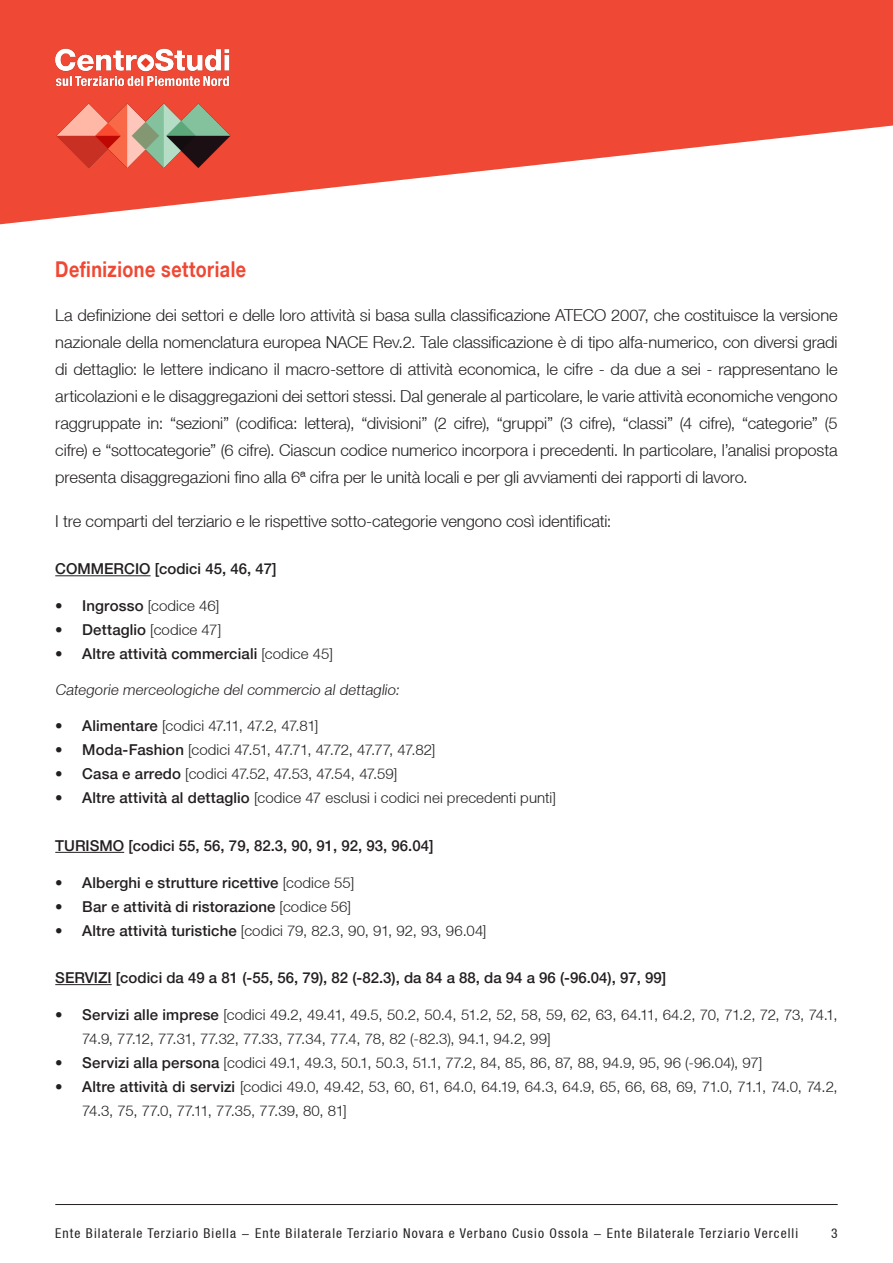
<style>
.page{position:relative;width:893px;height:1263px;background:#fff}
.page>*{position:absolute;margin:0;border:0;box-sizing:border-box;transform-origin:0 0}
.t1{font:700 21.75px "Helvetica Neue LT";letter-spacing:.025em;color:#ef4834;scale:.83 1}
.t2{font:300 16.5px/27px "Helvetica Neue LT";letter-spacing:-.005em;color:#231f20;text-align:justify}
.t3{font:300 15px/24px "Helvetica Neue LT";letter-spacing:.005em;color:#231f20}
.Testo{font:500 15px "Helvetica Neue LT";letter-spacing:.005em;color:#231f20}
.t4{font:300 15px "Helvetica Neue LT";letter-spacing:-.035em;color:#231f20}
.t5{font:300 15px "Helvetica Neue LT";letter-spacing:-.015em;color:#231f20}
.t6{font:condensed 13.5px "Helvetica Neue LT";letter-spacing:.08em;color:#231f20}
.s1{font-weight:500}
.s2{font-weight:300}
</style>
<div class="page">
<svg style="left:0;top:0;width:893px;height:224px;fill:#ef4834"></svg>
<img style="left:34px;top:26px;width:214px;height:81px">
<img style="left:56px;top:101px;width:174px;height:69px">
<hr style="left:55px;top:1204px;width:783px;height:1px;background:#231f20">
<hr style="left:55px;top:575px;width:96px;height:1px;background:#231f20">
<hr style="left:55px;top:852px;width:69px;height:1px;background:#231f20">
<hr style="left:55px;top:984px;width:57px;height:1px;background:#231f20">
<p class="t1" style="left:55px;top:256px;width:232px">Definizione settoriale</p>
<p class="t2" style="left:55px;top:301px;width:784px">La definizione dei settori e delle loro attività si basa sulla classificazione ATECO 2007, che costituisce la versione nazionale della nomenclatura europea NACE Rev.2. Tale classificazione è di tipo alfa-numerico, con diversi gradi di dettaglio: le lettere indicano il macro-settore di attività economica, le cifre - da due a sei - rappresentano le articolazioni e le disaggregazioni dei settori stessi. Dal generale al particolare, le varie attività economiche vengono raggruppate in: “sezioni” (codifica: lettera), “divisioni” (2 cifre), “gruppi” (3 cifre), “classi” (4 cifre), “categorie” (5 cifre) e “sottocategorie” (6 cifre). Ciascun codice numerico incorpora i precedenti. In particolare, l’analisi proposta presenta disaggregazioni fino alla 6ª cifra per le unità locali e per gli avviamenti dei rapporti di lavoro.</p>
<p class="t2" style="left:55px;top:507px;width:558px">I tre comparti del terziario e le rispettive sotto-categorie vengono così identificati:</p>
<p class="Testo" style="left:55px;top:560px;width:223px">COMMERCIO [codici 45, 46, 47]</p>
<p class="t3" style="left:55px;top:593px;width:166px"><span class="s1">• Ingrosso</span> [codice 46]</p>
<p class="Testo" style="left:55px;top:621px;width:168px">• Dettaglio <span class="s2">[codice 47]</span></p>
<p class="Testo" style="left:55px;top:645px;width:279px">• Altre attività commerciali <span class="s2">[codice 45]</span></p>
<p class="t3" style="left:55px;top:677px;width:348px">Categorie merceologiche del commercio al dettaglio:</p>
<p class="t5" style="left:55px;top:717px;width:265px"><span class="s1">• Alimentare</span> [codici 47.11, 47.2, 47.81]</p>
<p class="t4" style="left:55px;top:741px;width:382px"><span class="s1">• Moda-Fashion</span> [codici 47.51, 47.71, 47.72, 47.77, 47.82]</p>
<p class="t3" style="left:55px;top:762px;width:344px"><span class="s1">• Casa e arredo</span> [codici 47.52, 47.53, 47.54, 47.59]</p>
<p class="t3" style="left:55px;top:786px;width:502px"><span class="s1">• Altre attività al dettaglio</span> [codice 47 esclusi i codici nei precedenti punti]</p>
<p class="Testo" style="left:55px;top:836px;width:380px">TURISMO [codici 55, 56, 79, 82.3, 90, 91, 92, 93, 96.04]</p>
<p class="Testo" style="left:55px;top:873px;width:301px">• Alberghi e strutture ricettive <span class="s2">[codice 55]</span></p>
<p class="Testo" style="left:55px;top:897px;width:297px">• Bar e attività di ristorazione <span class="s2">[codice 56]</span></p>
<p class="t3" style="left:55px;top:918px;width:433px"><span class="s1">• Altre attività turistiche</span> [codici 79, 82.3, 90, 91, 92, 93, 96.04]</p>
<p class="Testo" style="left:55px;top:969px;width:612px">SERVIZI [codici da 49 a 81 (-55, 56, 79), 82 (-82.3), da 84 a 88, da 94 a 96 (-96.04), 97, 99]</p>
<p class="t3" style="left:82px;top:1002px;width:757px;text-indent:-27px"><span class="s1">• Servizi alle imprese</span> [codici 49.2, 49.41, 49.5, 50.2, 50.4, 51.2, 52, 58, 59, 62, 63, 64.11, 64.2, 70, 71.2, 72, 73, 74.1,<br>74.9, 77.12, 77.31, 77.32, 77.33, 77.34, 77.4, 78, 82 (-82.3), 94.1, 94.2, 99]</p>
<p class="t3" style="left:55px;top:1050px;width:709px"><span class="s1">• Servizi alla persona</span> [codici 49.1, 49.3, 50.1, 50.3, 51.1, 77.2, 84, 85, 86, 87, 88, 94.9, 95, 96 (-96.04), 97]</p>
<p class="t3" style="left:82px;top:1074px;width:757px;text-indent:-27px"><span class="s1">• Altre attività di servizi</span> [codici 49.0, 49.42, 53, 60, 61, 64.0, 64.19, 64.3, 64.9, 65, 66, 68, 69, 71.0, 71.1, 74.0, 74.2,<br>74.3, 75, 77.0, 77.11, 77.35, 77.39, 80, 81]</p>
<p class="t6" style="left:55px;top:1226px;width:744px">Ente Bilaterale Terziario Biella - Ente Bilaterale Terziario Novara e Verbano Cusio Ossola - Ente Bilaterale Terziario Vercelli</p>
<p class="t6" style="left:831px;top:1226px;width:8px">3</p>
</div>
